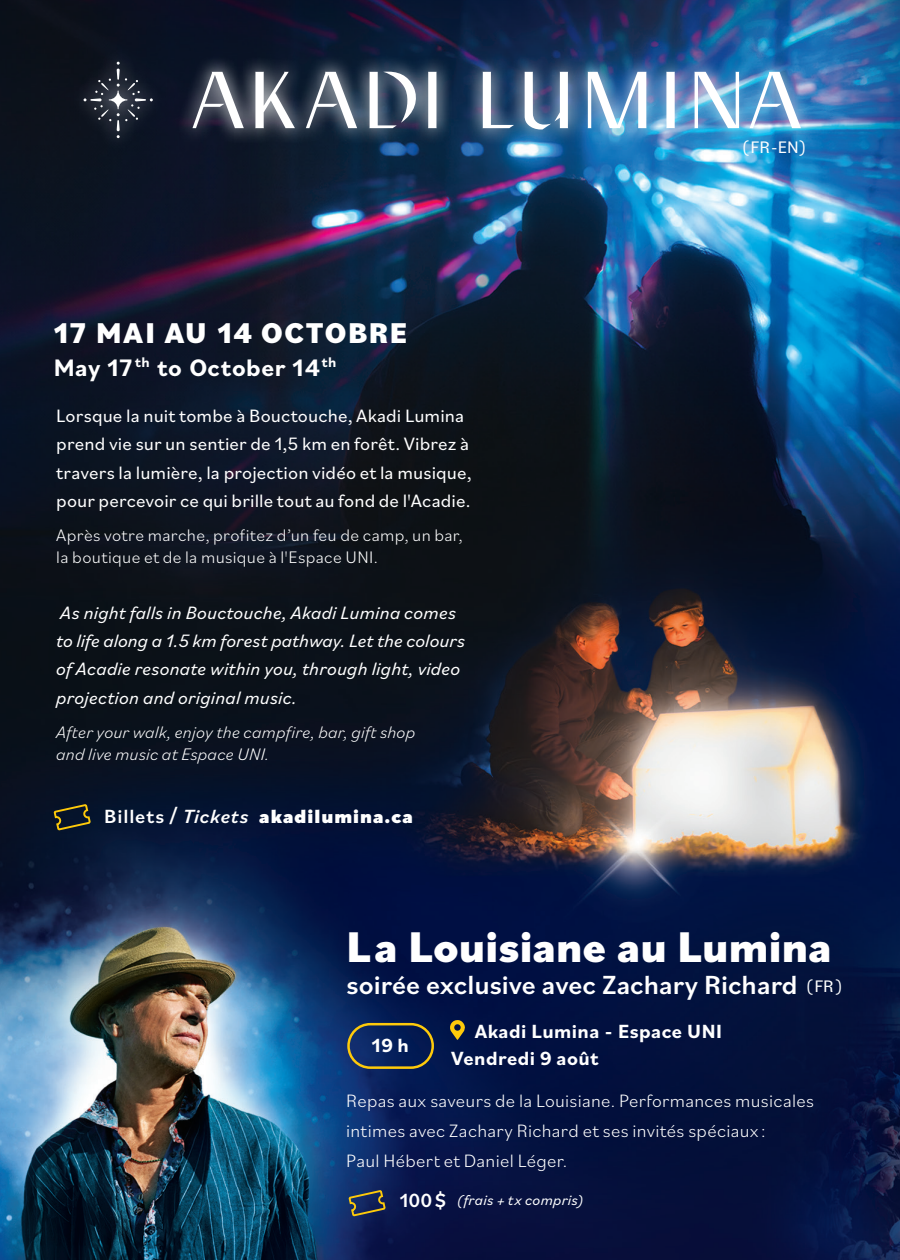
<style>
.page{position:relative;width:900px;height:1260px;background:#fff}
.page>*{position:absolute;margin:0;border:0;box-sizing:border-box;transform-origin:0 0}
.t1{font:800 45px "Bilo";letter-spacing:.005em;color:#fff}
.t2{font:800 30px "Bilo";letter-spacing:.06em;color:#fff}
.t3{font:500 27.5px "Bilo";color:#fff}
.t4{font:700 25px "Bilo";letter-spacing:.03em;color:#fff}
.t5{font:700 20px/27.5px "Bilo";letter-spacing:.02em;color:#fff}
.t6{font:900 20px "Bilo";letter-spacing:.05em;color:#fff}
.t7{font:18.75px/28.5px "Bilo";letter-spacing:.005em;color:#fff}
.t8{font:italic 18.75px/28.5px "Bilo";letter-spacing:.01em;color:#fff}
.t9{font:300 18.75px/30px "Bilo";letter-spacing:.015em;color:#fff}
.t10{font:300 17.5px/22.5px "Bilo";letter-spacing:.02em;color:#fff}
.t11{font:italic 300 17.5px/22.5px "Bilo";letter-spacing:.01em;color:#fff}
.t12{font:17.5px "Bilo";color:#fff}
.t13{font:italic 15px "Bilo";letter-spacing:.02em;color:#fff}
.s1{font-weight:500}
.s2{font-weight:500;font-style:italic}
.s3{font-weight:400;font-size:17.5px}
.s4{font-weight:500;font-style:normal;font-size:20px}
</style>
<div class="page">
<img style="left:0;top:0;width:900px;height:1260px">
<img style="left:69px;top:47px;width:747px;height:105px">
<svg style="left:483px;top:72px;width:31px;height:56px"></svg>
<svg style="left:525px;top:72px;width:43px;height:57px"></svg>
<svg style="left:588px;top:72px;width:59px;height:56px"></svg>
<svg style="left:666px;top:72px;width:9px;height:56px"></svg>
<svg style="left:694px;top:72px;width:45px;height:56px"></svg>
<svg style="left:750px;top:72px;width:51px;height:56px"></svg>
<svg style="left:193px;top:72px;width:51px;height:56px"></svg>
<svg style="left:255px;top:72px;width:40px;height:56px"></svg>
<svg style="left:306px;top:72px;width:51px;height:56px"></svg>
<svg style="left:369px;top:71px;width:50px;height:57px"></svg>
<svg style="left:428px;top:72px;width:9px;height:56px"></svg>
<svg style="left:84px;top:62px;width:69px;height:76px;background:#272e3a"></svg>
<svg style="left:348px;top:1191px;width:39px;height:26px"></svg>
<svg style="left:53px;top:805px;width:39px;height:26px"></svg>
<div style="left:347px;top:1023px;width:87px;height:46px;border:2px solid #feca0a;border-radius:22px"></div>
<svg style="left:450px;top:1020px;width:15px;height:20px"></svg>
<p class="t2" style="left:54px;top:312px;width:355px">17 MAI AU 14 OCTOBRE</p>
<p class="t4" style="left:54px;top:350px;width:284px">May 17<sup>th</sup> to October 14<sup>th</sup></p>
<p class="t7" style="left:56px;top:401px;width:417px">Lorsque la nuit tombe à Bouctouche, Akadi Lumina prend vie sur un sentier de 1,5 km en forêt. Vibrez à travers la lumière, la projection vidéo et la musique, pour percevoir ce qui brille tout au fond de l'Acadie.</p>
<p class="t10" style="left:56px;top:523px;width:408px">Après votre marche, profitez d’un feu de camp, un bar, la boutique et de la musique à l'Espace UNI.</p>
<p class="t8" style="left:56px;top:597px;width:410px">As night falls in Bouctouche, Akadi Lumina comes to life along a 1.5 km forest pathway. Let the colours of Acadie resonate within you, through light, video projection and original music.</p>
<p class="t11" style="left:56px;top:720px;width:360px">After your walk, enjoy the campfire, bar, gift shop and live music at Espace UNI.</p>
<p class="t6" style="left:104px;top:802px;width:310px"><span class="s1">Billets /</span> <span class="s2">Tickets</span> akadilumina.ca</p>
<p class="t12" style="left:742px;top:135px;width:66px">(FR-EN)</p>
<p class="t1" style="left:347px;top:916px;width:487px">La Louisiane au Lumina</p>
<p class="t3" style="left:347px;top:966px;width:498px">soirée exclusive avec Zachary Richard <span class="s3">(FR)</span></p>
<p class="t5" style="left:372px;top:1031px;width:39px">19 h</p>
<p class="t5" style="left:451px;top:1017px;width:273px;text-indent:24px">Akadi Lumina - Espace UNI<br>Vendredi 9 août</p>
<p class="t9" style="left:346px;top:1085px;width:469px">Repas aux saveurs de la Louisiane. Performances musicales intimes avec Zachary Richard et ses invités spéciaux:<br>Paul Hébert et Daniel Léger.</p>
<p class="t13" style="left:400px;top:1189px;width:185px"><span class="s4">100$</span> (frais + tx compris)</p>
</div>
